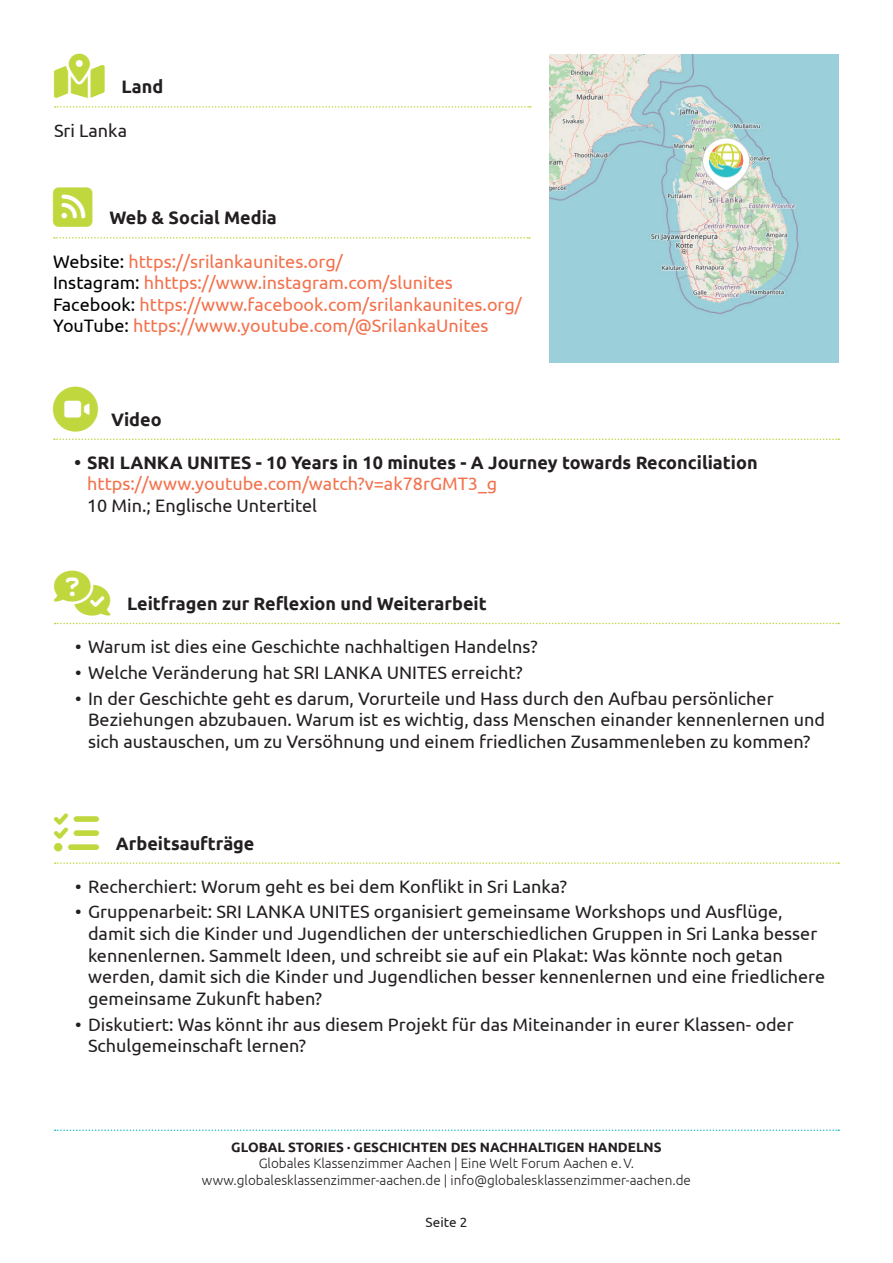
<style>
.page{position:relative;width:893px;height:1263px;background:#fff}
.page>*{position:absolute;margin:0;border:0;box-sizing:border-box;transform-origin:0 0}
.t1{font:18px/21.6px "Ubuntu";color:#231f20}
.t2{font:18px/21.6px "Ubuntu";color:#f3714c}
.t3{font:700 18px "Ubuntu";color:#231f20}
.t4{font:300 13.5px/16.2px "Ubuntu";color:#231f20;text-align:center}
.t5{font:700 13.5px "Ubuntu";color:#231f20}
.t6{font:13.5px "Ubuntu";color:#231f20}
.s1{color:#000}
.s2{color:#c0d73e}
</style>
<div class="page">
<svg style="left:55px;top:1129px;width:784px;height:2px"></svg>
<img style="left:550px;top:54px;width:289px;height:309px">
<svg style="left:55px;top:106px;width:476px;height:2px"></svg>
<svg style="left:55px;top:623px;width:784px;height:1px"></svg>
<svg style="left:55px;top:862px;width:784px;height:2px"></svg>
<img style="left:702px;top:137px;width:47px;height:55px">
<svg style="left:54px;top:438px;width:785px;height:2px"></svg>
<svg style="left:54px;top:237px;width:476px;height:2px"></svg>
<p class="t3" style="left:122px;top:76px;width:43px">Land</p>
<p class="t1" style="left:54px;top:119px;width:75px">Sri Lanka</p>
<p class="t3" style="left:109px;top:207px;width:169px">Web &amp; Social Media</p>
<p class="t2" style="left:53px;top:250px;width:470px"><span class="s1">Website:</span> https://srilankaunites.org/<br><span class="s1">Instagram:</span> hhttps://www.instagram.com/slunites <span class="s1">Facebook:</span> https://www.facebook.com/srilankaunites.org/ <span class="s1">YouTube:</span> https://www.youtube.com/@SrilankaUnites</p>
<p class="t3" style="left:111px;top:408px;width:52px">Video</p>
<p class="t3" style="left:74px;top:451px;width:685px">• SRI LANKA UNITES - 10 Years in 10 minutes - A Journey towards Reconciliation</p>
<p class="t2" style="left:87px;top:472px;width:412px">https://www.youtube.com/watch?v=ak78rGMT3_g</p>
<p class="t1" style="left:87px;top:494px;width:232px">10 Min.; Englische Untertitel</p>
<p class="t3" style="left:54px;top:593px;width:434px"><span class="s2">★</span> Leitfragen zur Reflexion und Weiterarbeit</p>
<p class="t1" style="left:75px;top:635px;width:464px">• Warum ist dies eine Geschichte nachhaltigen Handelns?</p>
<p class="t1" style="left:75px;top:661px;width:449px">• Welche Veränderung hat SRI LANKA UNITES erreicht?</p>
<p class="t1" style="left:88px;top:687px;width:738px;text-indent:-13px">• In der Geschichte geht es darum, Vorurteile und Hass durch den Aufbau persönlicher<br>Beziehungen abzubauen. Warum ist es wichtig, dass Menschen einander kennenlernen und sich austauschen, um zu Versöhnung und einem friedlichen Zusammenleben zu kommen?</p>
<p class="t3" style="left:54px;top:832px;width:202px"><span class="s2">★</span> Arbeitsaufträge</p>
<p class="t1" style="left:75px;top:875px;width:493px">• Recherchiert: Worum geht es bei dem Konflikt in Sri Lanka?</p>
<p class="t1" style="left:88px;top:900px;width:739px;text-indent:-13px">• Gruppenarbeit: SRI LANKA UNITES organisiert gemeinsame Workshops und Ausflüge, damit sich die Kinder und Jugendlichen der unterschiedlichen Gruppen in Sri Lanka besser kennenlernen. Sammelt Ideen, und schreibt sie auf ein Plakat: Was könnte noch getan werden, damit sich die Kinder und Jugendlichen besser kennenlernen und eine friedlichere gemeinsame Zukunft haben?</p>
<p class="t1" style="left:88px;top:1013px;width:707px;text-indent:-13px">• Diskutiert: Was könnt ihr aus diesem Projekt für das Miteinander in eurer Klassen- oder<br>Schulgemeinschaft lernen?</p>
<p class="t5" style="left:231px;top:1139px;width:432px">GLOBAL STORIES · GESCHICHTEN DES NACHHALTIGEN HANDELNS</p>
<p class="t4" style="left:202px;top:1155px;width:490px">Globales Klassenzimmer Aachen | Eine Welt Forum Aachen e.V. www.globalesklassenzimmer-aachen.de | info@globalesklassenzimmer-aachen.de</p>
<p class="t6" style="left:426px;top:1214px;width:43px">Seite 2</p>
</div>
